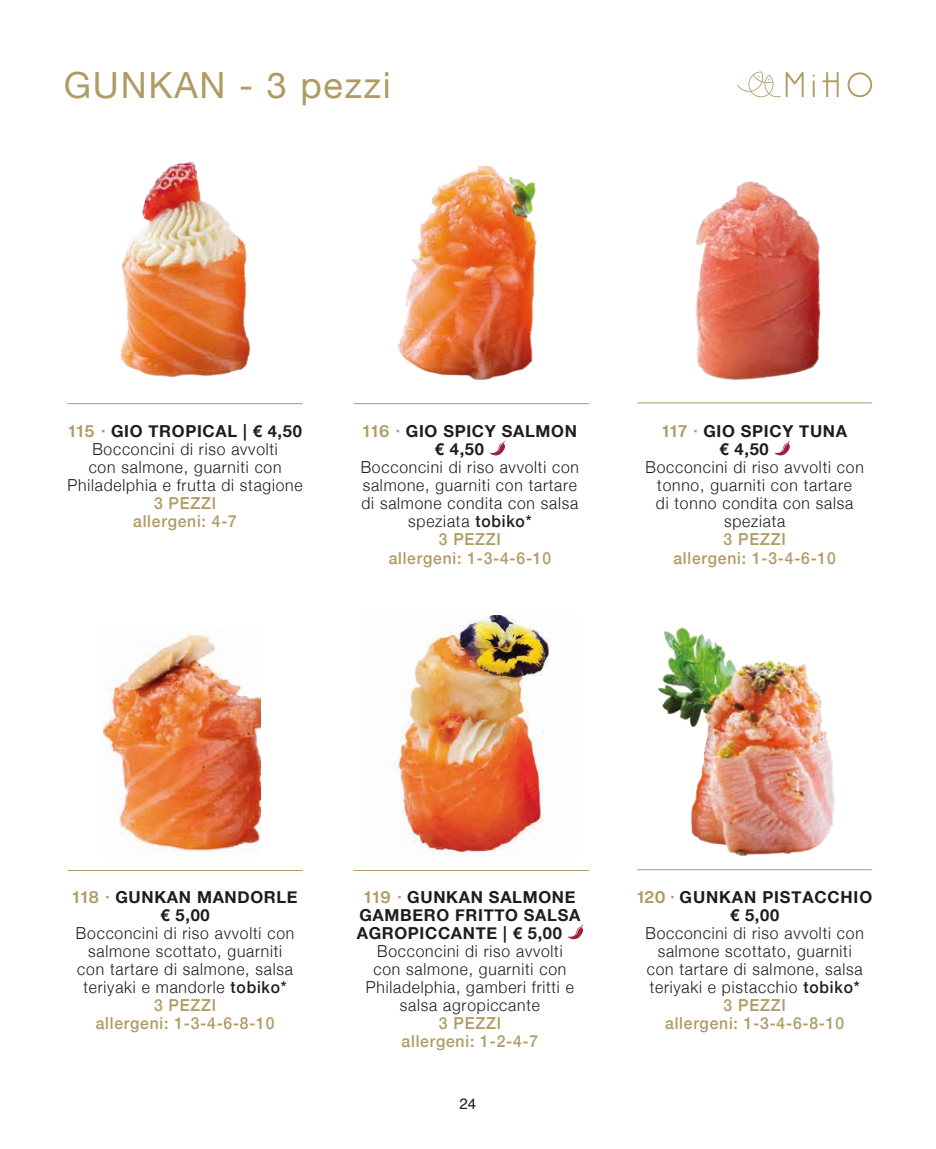
<style>
.page{position:relative;width:936px;height:1149px;background:#fff}
.page>*{position:absolute;margin:0;border:0;box-sizing:border-box;transform-origin:0 0}
.t1{font:36px "Helvetica Neue";letter-spacing:.05em;color:#af9b64}
.t2{font:300 16.5px/18px "Helvetica Neue";letter-spacing:.05em;color:#1d1d1b;text-align:center;scale:.95 1}
.t3{font:700 16.5px/18px "Helvetica Neue";letter-spacing:.04em;color:#1d1d1b}
.t4{font:500 16.5px/18px "Helvetica Neue";letter-spacing:.05em;color:#af9b64;text-align:center;scale:.95 1}
.t5{font:15px "Helvetica";color:#1d1d1b}
.s1{font-family:"Helvetica Now Display";font-weight:700;color:#af9b64}
.s2{font-weight:700}
.s3{font-family:"Helvetica Now Display";color:#af9b64}
.s4{font-weight:500}
.s5{font-weight:500;color:#af9b64}
</style>
<div class="page">
<svg style="left:822px;top:72px;width:16px;height:25px"></svg>
<svg style="left:847px;top:72px;width:25px;height:25px"></svg>
<svg style="left:812px;top:75px;width:2px;height:22px"></svg>
<svg style="left:737px;top:71px;width:66px;height:27px"></svg>
<svg style="left:490px;top:440px;width:15px;height:15px"></svg>
<svg style="left:568px;top:924px;width:15px;height:14px"></svg>
<svg style="left:774px;top:441px;width:15px;height:14px"></svg>
<img style="left:120px;top:162px;width:130px;height:216px">
<img style="left:398px;top:165px;width:139px;height:216px">
<img style="left:695px;top:181px;width:126px;height:199px">
<img style="left:103px;top:634px;width:158px;height:217px">
<hr style="left:68px;top:403px;width:234px;height:1px;background:#af9b64">
<hr style="left:68px;top:869px;width:234px;height:1px;background:#af9b64">
<hr style="left:354px;top:403px;width:235px;height:1px;background:#af9b64">
<hr style="left:354px;top:869px;width:235px;height:1px;background:#af9b64">
<hr style="left:637px;top:402px;width:235px;height:1px;background:#af9b64">
<hr style="left:637px;top:869px;width:235px;height:1px;background:#af9b64">
<img style="left:393px;top:615px;width:158px;height:240px">
<img style="left:657px;top:627px;width:178px;height:228px">
<h1 class="t1" style="left:64px;top:59px;width:328px">GUNKAN - 3 pezzi</h1>
<p class="t2" style="left:68px;top:421px;width:249px"><span class="s1">115 ·</span> <span class="s2">GIO TROPICAL | € 4,50<br></span>Bocconcini di riso avvolti<br>con salmone, guarniti con<br>Philadelphia e frutta di stagione</p>
<p class="t4" style="left:133px;top:493px;width:111px">3 PEZZI allergeni: 4-7</p>
<p class="t3" style="left:434px;top:423px;width:144px;text-indent:-72px"><span class="s3">116 ·</span> GIO SPICY SALMON € 4,50</p>
<p class="t2" style="left:361px;top:457px;width:231px">Bocconcini di riso avvolti con salmone, guarniti con tartare di salmone condita con salsa speziata <span class="s4">tobiko*<br></span><span class="s5">3 PEZZI<br>allergeni: 1-3-4-6-10</span></p>
<p class="t3" style="left:719px;top:423px;width:129px;text-indent:-57px"><span class="s3">117 ·</span> GIO SPICY TUNA € 4,50</p>
<p class="t2" style="left:645px;top:457px;width:231px">Bocconcini di riso avvolti con tonno, guarniti con tartare<br>di tonno condita con salsa speziata</p>
<p class="t4" style="left:673px;top:529px;width:172px">3 PEZZI<br>allergeni: 1-3-4-6-10</p>
<p class="t3" style="left:73px;top:888px;width:226px;text-align:center"><span class="s3">118 ·</span> GUNKAN MANDORLE € 5,00</p>
<p class="t2" style="left:76px;top:922px;width:231px">Bocconcini di riso avvolti con salmone scottato, guarniti con tartare di salmone, salsa teriyaki e mandorle <span class="s4">tobiko*<br></span><span class="s5">3 PEZZI<br>allergeni: 1-3-4-6-8-10</span></p>
<p class="t3" style="left:357px;top:888px;width:225px;text-indent:8px"><span class="s3">119 ·</span> GUNKAN SALMONE<br>GAMBERO FRITTO SALSA<br>AGROPICCANTE | € 5,00</p>
<p class="t2" style="left:366px;top:940px;width:220px">Bocconcini di riso avvolti con salmone, guarniti con<br>Philadelphia, gamberi fritti e salsa agropiccante</p>
<p class="t4" style="left:401px;top:1012px;width:145px">3 PEZZI allergeni: 1-2-4-7</p>
<p class="t5" style="left:459px;top:1091px;width:18px">24</p>
<p class="t3" style="left:637px;top:888px;width:236px;text-align:center"><span class="s3">120 ·</span> GUNKAN PISTACCHIO € 5,00</p>
<p class="t2" style="left:645px;top:922px;width:231px">Bocconcini di riso avvolti con salmone scottato, guarniti con tartare di salmone, salsa teriyaki e pistacchio <span class="s4">tobiko*<br></span><span class="s5">3 PEZZI<br>allergeni: 1-3-4-6-8-10</span></p>
</div>
